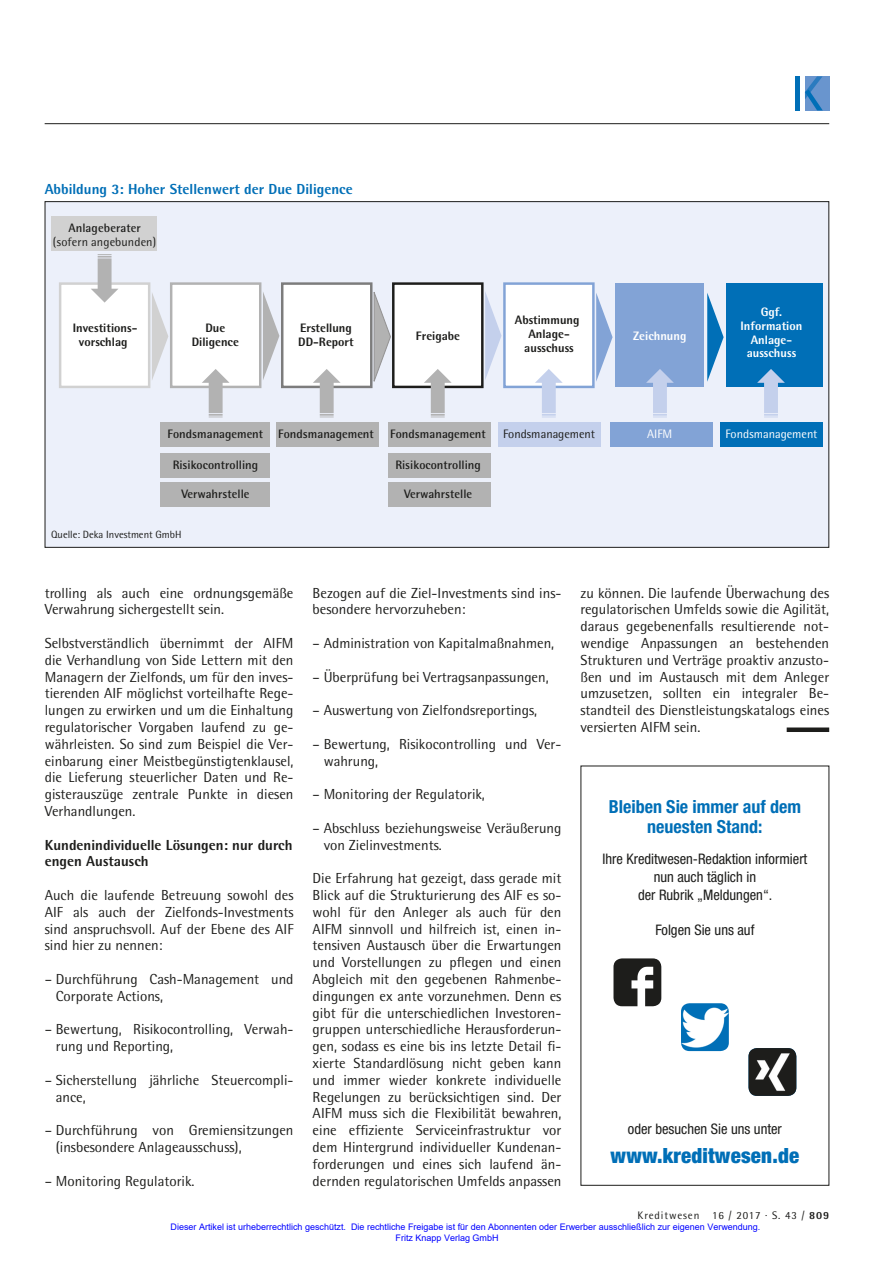
<style>
.page{position:relative;width:893px;height:1263px;background:#fff}
.page>*{position:absolute;margin:0;border:0;box-sizing:border-box;transform-origin:0 0}
.t1{font:900 condensed 21px "Helvetica Neue";letter-spacing:.01em;color:#006fb7}
.t2{font:700 condensed 18px/20.2px "Helvetica Neue";color:#006fb7;text-align:center}
.t3{font:14.55px/16.8px "Rotis Semi Sans";color:#1d1d1b}
.t4{font:condensed 14.55px/18px "Helvetica Neue";color:#1d1d1b;text-align:center}
.t5{font:800 14.55px/16.8px "Rotis Semi Sans";color:#1d1d1b}
.t6{font:800 14.55px "Rotis Semi Sans";color:#006fb7}
.t7{font:700 12.3px "Rotis Semi Sans";color:#1d1d1b}
.t8{font:800 12.3px/13.8px "Rotis Semi Sans";color:#1d1d1b;text-align:center}
.t9{font:800 12.3px/13.8px "Rotis Semi Sans";color:#fff;text-align:center}
.t10{font:12.3px "Rotis Semi Sans";letter-spacing:.005em;color:#1d1d1b}
.t11{font:12.3px "Rotis Semi Sans";color:#fff}
.t12{font:10.95px "Rotis Semi Sans";letter-spacing:.08em;color:#1d1d1b}
.t13{font:10.5px "Rotis Semi Sans";color:#1d1d1b}
.t14{font:9px/10.8px "Arial";color:#00f}
.s1{font-weight:800}
</style>
<div class="page">
<hr style="left:45px;top:123px;width:784px;height:1px;background:#1d1d1b">
<div style="left:805px;top:76px;width:24px;height:34px;background:#6995ce"></div>
<div style="left:795px;top:76px;width:5px;height:34px;background:#006fb7"></div>
<svg style="left:805px;top:76px;width:18px;height:34px"></svg>
<div style="left:45px;top:202px;width:784px;height:345px;background:#ecf0fa"></div>
<div style="left:60px;top:284px;width:89px;height:103px;background:#fff"></div>
<div style="left:59px;top:282px;width:91px;height:106px;border:2px solid #d1d1d1"></div>
<svg style="left:152px;top:293px;width:16px;height:87px"></svg>
<svg style="left:263px;top:292px;width:16px;height:88px"></svg>
<svg style="left:373px;top:292px;width:18px;height:90px"></svg>
<div style="left:171px;top:284px;width:89px;height:103px;background:#fff"></div>
<div style="left:170px;top:282px;width:91px;height:106px;border:2px solid #b2b2b2"></div>
<div style="left:615px;top:284px;width:89px;height:103px;background:#82a3d6"></div>
<svg style="left:596px;top:293px;width:17px;height:88px"></svg>
<div style="left:393px;top:284px;width:89px;height:103px;background:#fff"></div>
<div style="left:392px;top:282px;width:92px;height:106px;border:2px solid #1d1d1b"></div>
<div style="left:51px;top:216px;width:106px;height:35px;background:#d1d1d1"></div>
<div style="left:161px;top:422px;width:109px;height:25px;background:#b2b2b2"></div>
<div style="left:161px;top:453px;width:109px;height:24px;background:#b2b2b2"></div>
<div style="left:160px;top:482px;width:110px;height:25px;background:#b2b2b2"></div>
<div style="left:282px;top:284px;width:89px;height:103px;background:#fff"></div>
<div style="left:281px;top:282px;width:91px;height:106px;border:2px solid #7c7c7c"></div>
<div style="left:276px;top:422px;width:102px;height:25px;background:#b2b2b2"></div>
<div style="left:388px;top:422px;width:102px;height:25px;background:#b2b2b2"></div>
<svg style="left:202px;top:369px;width:28px;height:48px"></svg>
<svg style="left:313px;top:369px;width:28px;height:48px"></svg>
<svg style="left:424px;top:369px;width:28px;height:48px"></svg>
<div style="left:388px;top:453px;width:102px;height:24px;background:#b2b2b2"></div>
<div style="left:504px;top:284px;width:89px;height:103px;background:#fff"></div>
<div style="left:503px;top:282px;width:92px;height:106px;border:2px solid #82a3d6"></div>
<svg style="left:485px;top:292px;width:16px;height:88px"></svg>
<div style="left:726px;top:284px;width:97px;height:103px;background:#006fb7"></div>
<svg style="left:707px;top:293px;width:17px;height:89px"></svg>
<div style="left:388px;top:482px;width:102px;height:25px;background:#b2b2b2"></div>
<div style="left:498px;top:422px;width:102px;height:25px;background:#c4d0ec"></div>
<svg style="left:535px;top:369px;width:28px;height:48px"></svg>
<div style="left:610px;top:422px;width:102px;height:25px;background:#82a3d6"></div>
<svg style="left:646px;top:369px;width:28px;height:48px"></svg>
<div style="left:721px;top:422px;width:102px;height:25px;background:#006fb7"></div>
<svg style="left:757px;top:369px;width:28px;height:48px"></svg>
<svg style="left:91px;top:254px;width:27px;height:49px"></svg>
<div style="left:787px;top:727px;width:42px;height:5px;background:#1d1d1b"></div>
<img style="left:613px;top:958px;width:48px;height:48px">
<img style="left:681px;top:1003px;width:48px;height:48px">
<img style="left:748px;top:1048px;width:48px;height:48px">
<p class="t6" style="left:45px;top:180px;width:309px">Abbildung 3: Hoher Stellenwert der Due Diligence</p>
<p class="t7" style="left:68px;top:220px;width:74px">Anlageberater</p>
<p class="t10" style="left:53px;top:234px;width:105px">(sofern angebunden)</p>
<p class="t8" style="left:515px;top:313px;width:66px">Abstimmung<br>Anlage&shy;ausschuss</p>
<p class="t9" style="left:741px;top:305px;width:63px">Ggf.<br>Information<br>Anlage&shy;ausschuss</p>
<p class="t8" style="left:73px;top:321px;width:66px">Investitions&shy;vorschlag</p>
<p class="t8" style="left:192px;top:321px;width:49px">Due<br>Diligence</p>
<p class="t8" style="left:416px;top:329px;width:46px">Freigabe</p>
<p class="t9" style="left:633px;top:329px;width:55px">Zeichnung</p>
<p class="t8" style="left:298px;top:321px;width:57px;text-align:left">Erstellung<br>DD-Report</p>
<p class="t7" style="left:168px;top:427px;width:97px">Fondsmanagement</p>
<p class="t7" style="left:173px;top:457px;width:87px">Risikocontrolling</p>
<p class="t7" style="left:181px;top:487px;width:70px">Verwahrstelle</p>
<p class="t13" style="left:51px;top:529px;width:132px">Quelle: Deka Investment GmbH</p>
<p class="t7" style="left:278px;top:427px;width:97px">Fondsmanagement</p>
<p class="t7" style="left:390px;top:427px;width:97px">Fondsmanagement</p>
<p class="t7" style="left:395px;top:457px;width:87px">Risikocontrolling</p>
<p class="t7" style="left:404px;top:487px;width:70px">Verwahrstelle</p>
<p class="t10" style="left:503px;top:427px;width:94px">Fondsmanagement</p>
<p class="t11" style="left:647px;top:427px;width:27px">AIFM</p>
<p class="t11" style="left:725px;top:427px;width:94px">Fondsmanagement</p>
<p class="t3" style="left:45px;top:584px;width:250px">trolling als auch eine ordnungsgemäße<br>Verwahrung sichergestellt sein.</p>
<p class="t3" style="left:45px;top:634px;width:250px;text-align:justify">Selbstverständlich übernimmt der AIFM die Verhandlung von Side Lettern mit den Managern der Zielfonds, um für den inves&shy;tierenden AIF möglichst vorteilhafte Rege&shy;lungen zu erwirken und um die Einhaltung regulatorischer Vorgaben laufend zu ge&shy;währleisten. So sind zum Beispiel die Ver&shy;einbarung einer Meistbegünstigtenklausel, die Lieferung steuerlicher Daten und Re&shy;gisterauszüge zentrale Punkte in diesen Verhandlungen.</p>
<p class="t5" style="left:45px;top:836px;width:249px">Kundenindividuelle Lösungen: nur durch engen Austausch</p>
<p class="t3" style="left:45px;top:886px;width:250px;text-align:justify">Auch die laufende Betreuung sowohl des AIF als auch der Zielfonds-Investments sind anspruchsvoll. Auf der Ebene des AIF sind hier zu nennen:</p>
<p class="t3" style="left:56px;top:970px;width:239px;text-indent:-11px">– Durchführung Cash-Management und<br>Corporate Actions,</p>
<p class="t3" style="left:56px;top:1021px;width:239px;text-indent:-11px">– Bewertung, Risikocontrolling, Verwah&shy;rung und Reporting,</p>
<p class="t3" style="left:56px;top:1071px;width:239px;text-indent:-11px">– Sicherstellung jährliche Steuercompli&shy;ance,</p>
<p class="t3" style="left:56px;top:1122px;width:239px;text-indent:-11px">– Durchführung von Gremiensitzungen (insbesondere Anlageausschuss),</p>
<p class="t3" style="left:45px;top:1172px;width:151px">– Monitoring Regulatorik.</p>
<p class="t3" style="left:313px;top:584px;width:250px">Bezogen auf die Ziel-Investments sind ins&shy;besondere hervorzuheben:</p>
<p class="t3" style="left:313px;top:634px;width:243px">– Administration von Kapitalmaßnahmen,</p>
<p class="t3" style="left:313px;top:668px;width:238px">– Überprüfung bei Vertragsanpassungen,</p>
<p class="t3" style="left:313px;top:702px;width:226px">– Auswertung von Zielfondsreportings,</p>
<p class="t3" style="left:324px;top:735px;width:239px;text-indent:-11px">– Bewertung, Risikocontrolling und Ver&shy;wahrung,</p>
<p class="t3" style="left:313px;top:786px;width:174px">– Monitoring der Regulatorik,</p>
<p class="t3" style="left:324px;top:819px;width:239px;text-indent:-11px">– Abschluss beziehungsweise Veräußerung von Zielinvestments.</p>
<p class="t3" style="left:313px;top:870px;width:250px;text-align:justify">Die Erfahrung hat gezeigt, dass gerade mit Blick auf die Strukturierung des AIF es so&shy;wohl für den Anleger als auch für den AIFM sinnvoll und hilfreich ist, einen in&shy;tensiven Austausch über die Erwartungen und Vorstellungen zu pflegen und einen Abgleich mit den gegebenen Rahmenbe&shy;dingungen ex ante vorzunehmen. Denn es gibt für die unterschiedlichen Investoren&shy;gruppen unterschiedliche Herausforderun&shy;gen, sodass es eine bis ins letzte Detail fi&shy;xierte Standardlösung nicht geben kann und immer wieder konkrete individuelle Regelungen zu berücksichtigen sind. Der AIFM muss sich die Flexibilität bewahren, eine effiziente Serviceinfrastruktur vor dem Hintergrund individueller Kundenan&shy;forderungen und eines sich laufend än&shy;dernden regulatorischen Umfelds anpassen</p>
<p class="t3" style="left:580px;top:584px;width:250px;text-align:justify">zu können. Die laufende Überwachung des regulatorischen Umfelds sowie die Agilität, daraus gegebenenfalls resultierende not&shy;wendige Anpassungen an bestehenden Strukturen und Verträge proaktiv anzusto&shy;ßen und im Austausch mit dem Anleger umzusetzen, sollten ein integraler Be&shy;standteil des Dienstleistungskatalogs eines versierten AIFM sein.</p>
<p class="t2" style="left:609px;top:796px;width:194px">Bleiben Sie immer auf dem neuesten Stand:</p>
<p class="t4" style="left:602px;top:850px;width:206px">Ihre Kreditwesen-Redaktion informiert nun auch täglich in<br>der Rubrik „Meldungen“.</p>
<p class="t4" style="left:655px;top:921px;width:101px">Folgen Sie uns auf</p>
<p class="t4" style="left:628px;top:1120px;width:156px">oder besuchen Sie uns unter</p>
<h1 class="t1" style="left:611px;top:1142px;width:190px">www.kreditwesen.de</h1>
<p class="t12" style="left:638px;top:1209px;width:193px">Kreditwesen 16 / 2017 · S. 43 / <span class="s1">809</span></p>
<p class="t14" style="left:396px;top:1221px;width:366px;text-indent:-225px">Dieser Artikel ist urheberrechtlich geschützt. Die rechtliche Freigabe ist für den Abonnenten oder Erwerber ausschließlich zur eigenen Verwendung.<br>Fritz Knapp Verlag GmbH</p>
</div>
